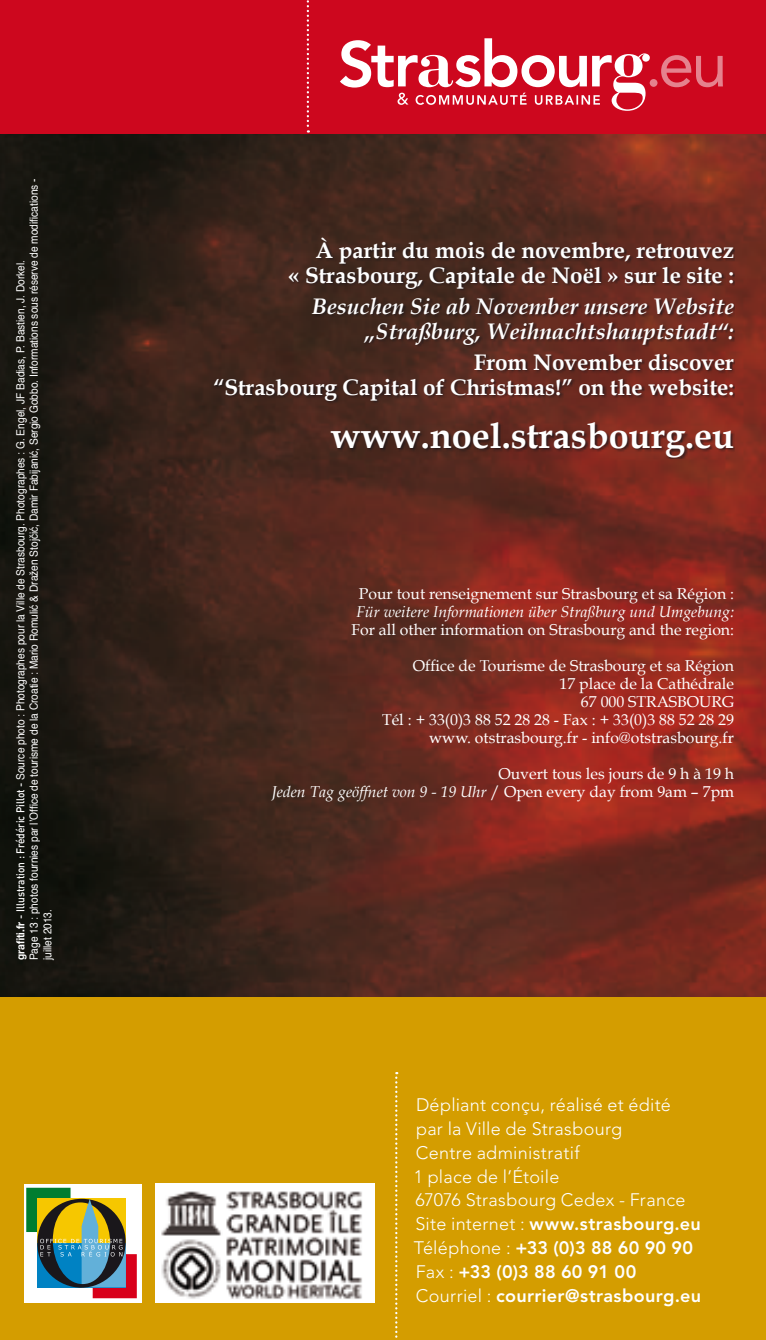
<style>
.page{position:relative;width:766px;height:1340px;background:#fff}
.page>*{position:absolute;margin:0;border:0;box-sizing:border-box;transform-origin:0 0}
.t1{font:700 36px "Book Antiqua";color:#fff}
.t2{font:700 22.5px/24.8px "Book Antiqua";color:#fff;text-align:right}
.t3{font:italic 700 22.5px/24.8px "Book Antiqua";color:#fff;text-align:right}
.t4{font:300 18px/23.8px "Avenir";letter-spacing:.015em;color:#fff}
.t5{font:15.75px/18px "Book Antiqua";color:#fff;text-align:right}
.t6{font:italic 15.75px "Book Antiqua";color:#fff}
.t7{font:11.25px/13.5px "Helvetica";color:#fff;scale:.9 1}
.s1{font-family:"Helvetica Neue";font-weight:700}
.s2{font-family:"DIN";font-weight:500}
.s3{font-style:italic}
.s4{font-weight:800}
</style>
<div class="page">
<img style="left:0;top:134px;width:765px;height:863px">
<div style="left:0;top:997px;width:765px;height:342px;background:#d49d00"></div>
<div style="left:215px;top:239px;width:520px;height:220px;background:#1a171c;opacity:.75"></div>
<div style="left:24px;top:1183px;width:117px;height:119px;background:#fff"></div>
<svg style="left:26px;top:1187px;width:111px;height:111px"></svg>
<div style="left:0;top:0;width:765px;height:134px;background:#cd071e"></div>
<svg style="left:340px;top:38px;width:382px;height:73px"></svg>
<svg style="left:395px;top:1072px;width:2px;height:268px"></svg>
<svg style="left:306px;top:0;width:3px;height:133px"></svg>
<img style="left:155px;top:1183px;width:219px;height:119px">
<p class="t7" style="left:14px;top:960px;width:870px;rotate:-90deg"><span class="s1">grafiti.fr</span> <span class="s2">- Illustration : Frédéric Pillot -</span> Source photo : Photographes pour la Ville de Strasbourg. Photographes : G. Engel, JF Badias, P. Bastien, J. Dorkel.<br>Page 13 : photos fournies par l’Office de tourisme de la Croatie : Mario Romulić &amp; Dražen Stojčić, Damir Fabijanić, Sergio Gobbo. Informations sous réserve de modifications - juillet 2013.</p>
<h2 class="t2" style="left:288px;top:238px;width:447px">À partir du mois de novembre, retrouvez<br>« Strasbourg, Capitale de Noël » sur le site :</h2>
<h2 class="t3" style="left:312px;top:294px;width:423px">Besuchen Sie ab November unsere Website „Straßburg, Weihnachtshauptstadt“:</h2>
<h2 class="t2" style="left:213px;top:350px;width:522px">From November discover<br>“Strasbourg Capital of Christmas!” on the website:</h2>
<h1 class="t1" style="left:331px;top:414px;width:404px">www.noel.strasbourg.eu</h1>
<p class="t5" style="left:359px;top:584px;width:376px">Pour tout renseignement sur Strasbourg et sa Région :</p>
<p class="t6" style="left:356px;top:602px;width:379px">Für weitere Informationen über Straßburg und Umgebung:</p>
<p class="t5" style="left:351px;top:620px;width:384px">For all other information on Strasbourg and the region:</p>
<p class="t5" style="left:382px;top:656px;width:353px">Office de Tourisme de Strasbourg et sa Région<br>17 place de la Cathédrale<br>67 000 STRASBOURG<br>Tél : + 33(0)3 88 52 28 28 - Fax : + 33(0)3 88 52 28 29 www. otstrasbourg.fr - info@otstrasbourg.fr</p>
<p class="t5" style="left:271px;top:764px;width:464px">Ouvert tous les jours de 9 h à 19 h<br><span class="s3">Jeden Tag geöffnet von 9 - 19 Uhr</span> / Open every day from 9am – 7pm</p>
<p class="t4" style="left:413px;top:1093px;width:289px">Dépliant conçu, réalisé et édité<br>par la Ville de Strasbourg<br>Centre administratif<br>1 place de l’Étoile<br>67076 Strasbourg Cedex - France<br>Site internet : <span class="s4">www.strasbourg.eu<br></span>Téléphone : <span class="s4">+33 (0)3 88 60 90 90<br></span>Fax : <span class="s4">+33 (0)3 88 60 91 00<br></span>Courriel : <span class="s4">courrier@strasbourg.eu</span></p>
</div>
